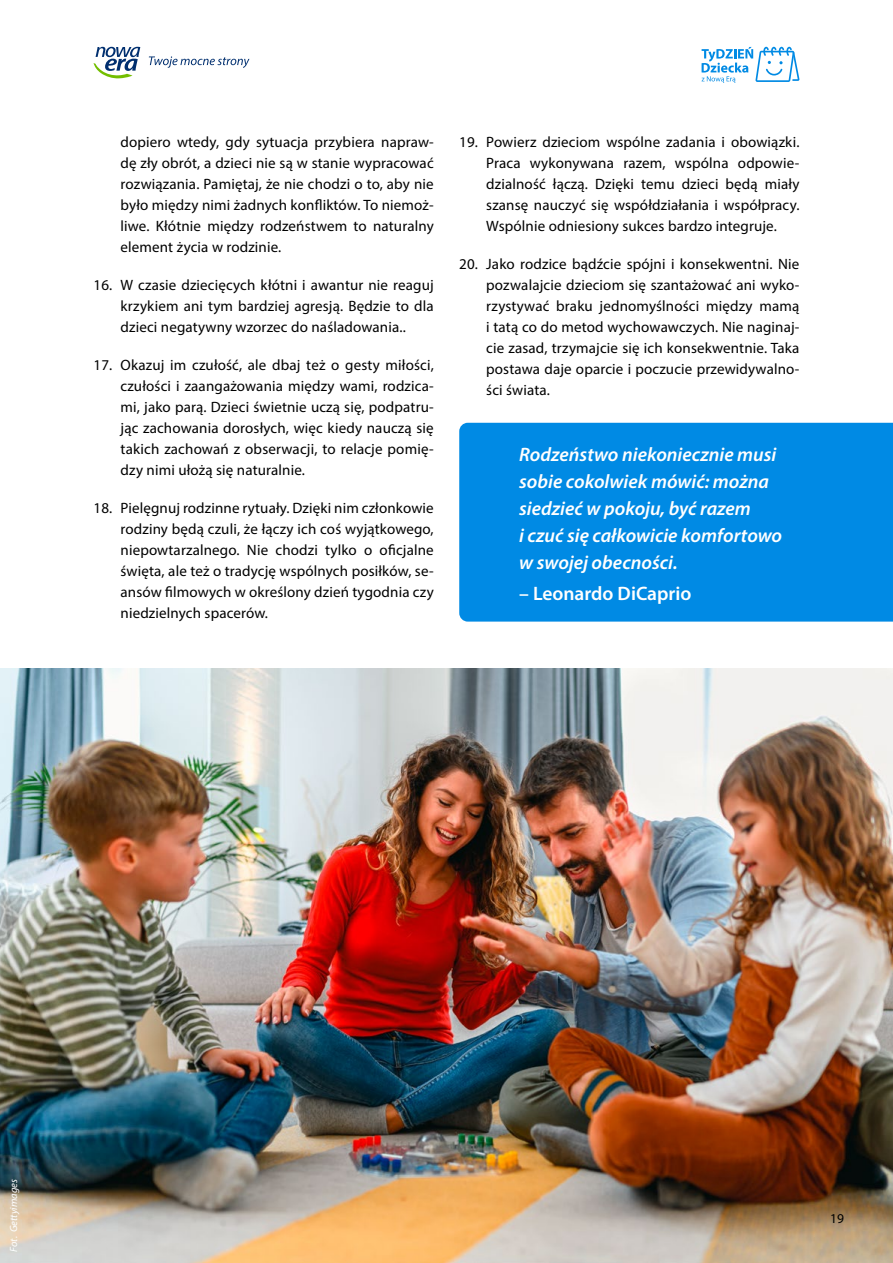
<style>
.page{position:relative;width:893px;height:1263px;background:#fff}
.page>*{position:absolute;margin:0;border:0;box-sizing:border-box;transform-origin:0 0}
.t1{font:italic 600 19.5px/27px "Myriad Pro";color:#fff}
.t2{font:600 19.5px "Myriad Pro";color:#fff}
.t3{font:15px/21px "Myriad Pro";letter-spacing:.01em;color:#000;text-align:justify}
.t4{font:13.5px "Myriad Pro";color:#000}
.t5{font:italic 10.5px "Myriad Pro";color:#fff}
</style>
<div class="page">
<img style="left:0;top:669px;width:893px;height:594px">
<div style="left:459px;top:423px;width:434px;height:199px;background:#008ae4"></div>
<svg style="left:94px;top:47px;width:46px;height:32px"></svg>
<svg style="left:149px;top:56px;width:100px;height:12px"></svg>
<svg style="left:702px;top:47px;width:97px;height:36px"></svg>
<p class="t3" style="left:121px;top:132px;width:315px">dopiero wtedy, gdy sytuacja przybiera napraw&shy;dę zły obrót, a dzieci nie są w stanie wypracować rozwiązania. Pamiętaj, że nie chodzi o to, aby nie było między nimi żadnych konfliktów. To niemoż&shy;liwe. Kłótnie między rodzeństwem to naturalny element życia w rodzinie.</p>
<p class="t3" style="left:121px;top:275px;width:315px;text-indent:-27px">16. W czasie dziecięcych kłótni i awantur nie reaguj krzykiem ani tym bardziej agresją. Będzie to dla dzieci negatywny wzorzec do naśladowania..</p>
<p class="t3" style="left:121px;top:355px;width:315px;text-indent:-27px">17. Okazuj im czułość, ale dbaj też o gesty miłości, czułości i zaangażowania między wami, rodzica&shy;mi, jako parą. Dzieci świetnie uczą się, podpatru&shy;jąc zachowania dorosłych, więc kiedy nauczą się takich zachowań z obserwacji, to relacje pomię&shy;dzy nimi ułożą się naturalnie.</p>
<p class="t3" style="left:121px;top:498px;width:315px;text-indent:-27px">18. Pielęgnuj rodzinne rytuały. Dzięki nim członkowie rodziny będą czuli, że łączy ich coś wyjątkowego, niepowtarzalnego. Nie chodzi tylko o oficjalne święta, ale też o tradycję wspólnych posiłków, se&shy;ansów filmowych w określony dzień tygodnia czy niedzielnych spacerów.</p>
<p class="t3" style="left:486px;top:132px;width:315px;text-indent:-27px">19. Powierz dzieciom wspólne zadania i obowiązki.<br>Praca wykonywana razem, wspólna odpowie&shy;dzialność łączą. Dzięki temu dzieci będą miały szansę nauczyć się współdziałania i współpracy.<br>Wspólnie odniesiony sukces bardzo integruje.</p>
<p class="t3" style="left:486px;top:254px;width:315px;text-indent:-27px">20. Jako rodzice bądźcie spójni i konsekwentni. Nie pozwalajcie dzieciom się szantażować ani wyko&shy;rzystywać braku jednomyślności między mamą i tatą co do metod wychowawczych. Nie naginaj&shy;cie zasad, trzymajcie się ich konsekwentnie. Taka postawa daje oparcie i poczucie przewidywalno&shy;ści świata.</p>
<h1 class="t1" style="left:519px;top:440px;width:265px">Rodzeństwo niekoniecznie musi sobie cokolwiek mówić: można siedzieć w pokoju, być razem<br>i czuć się całkowicie komfortowo w swojej obecności.</h1>
<h1 class="t2" style="left:519px;top:581px;width:174px">– Leonardo DiCaprio</h1>
<p class="t5" style="left:7px;top:1252px;width:74px;rotate:-90deg">Fot. Gettyimages</p>
<p class="t4" style="left:830px;top:1210px;width:15px">19</p>
</div>
